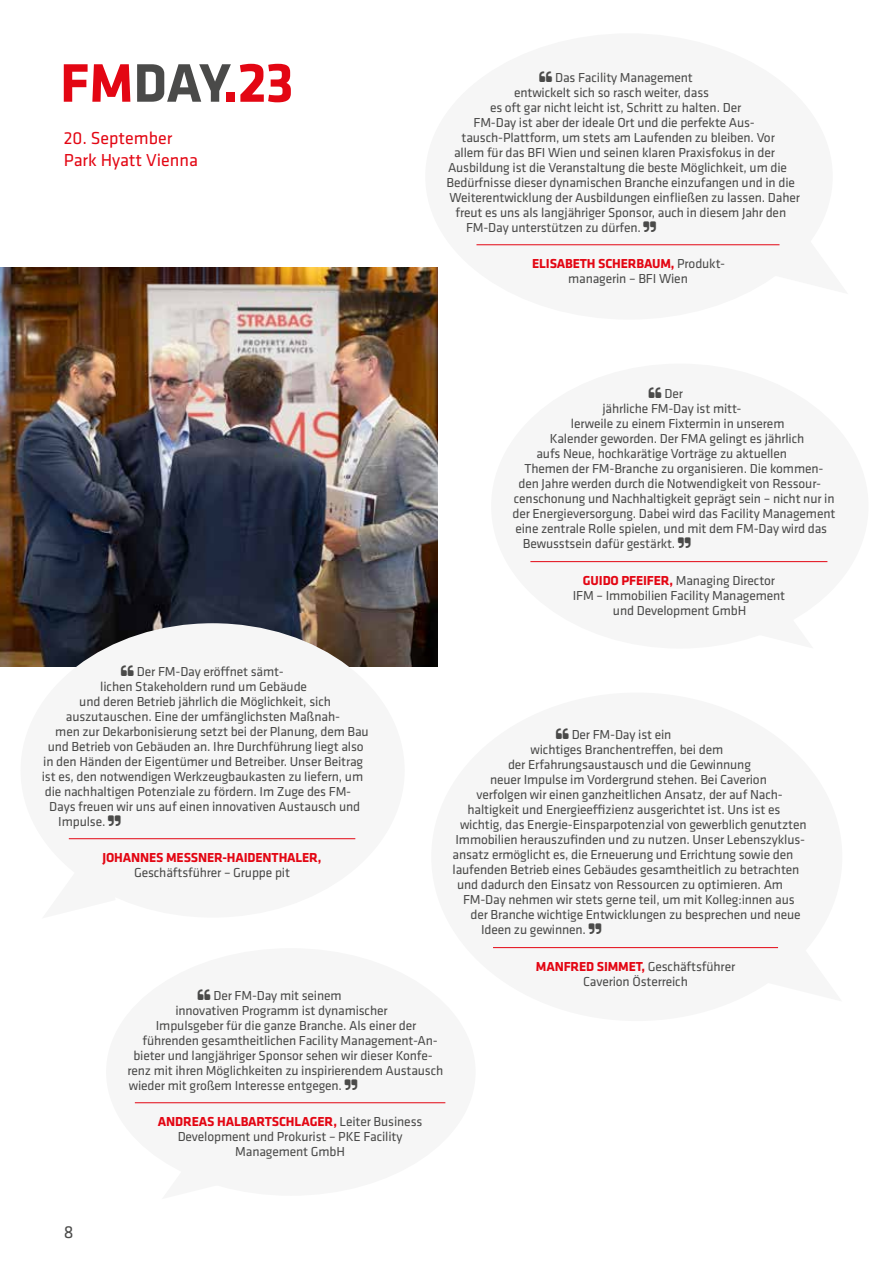
<style>
.page{position:relative;width:893px;height:1263px;background:#fff}
.page>*{position:absolute;margin:0;border:0;box-sizing:border-box;transform-origin:0 0}
.t1{font:18px/21.6px "Klavika";color:#e30613}
.t2{font:18px "Klavika";color:#4a4a49}
.t3{font:13.5px/15px "Klavika";letter-spacing:-.01em;color:#4a4a49;text-align:center}
.t4{font:700 13.5px "Klavika";letter-spacing:-.01em;color:#e30613}
.s1{font-weight:700;color:#e30613}
</style>
<div class="page">
<img style="left:0;top:268px;width:438px;height:399px">
<svg style="left:64px;top:64px;width:66px;height:38px"></svg>
<svg style="left:137px;top:64px;width:94px;height:38px"></svg>
<div style="left:227px;top:92px;width:8px;height:10px;background:#e30613"></div>
<svg style="left:240px;top:64px;width:51px;height:38px"></svg>
<div style="left:431px;top:692px;width:411px;height:329px;background:#f6f6f6;border-radius:50%"></div>
<hr style="left:493px;top:947px;width:285px;height:1px;background:#e30613">
<div style="left:106px;top:948px;width:370px;height:248px;background:#f6f6f6;border-radius:50%"></div>
<hr style="left:135px;top:1102px;width:310px;height:1px;background:#e30613">
<div style="left:491px;top:364px;width:377px;height:285px;background:#f6f6f6;border-radius:50%"></div>
<hr style="left:530px;top:561px;width:297px;height:1px;background:#e30613">
<div style="left:21px;top:623px;width:384px;height:295px;background:#f6f6f6;border-radius:50%"></div>
<hr style="left:69px;top:838px;width:286px;height:1px;background:#e30613">
<div style="left:425px;top:33px;width:408px;height:287px;background:#f6f6f6;border-radius:50%"></div>
<hr style="left:476px;top:244px;width:303px;height:1px;background:#e30613">
<svg style="left:68px;top:838px;width:53px;height:2px"></svg>
<h1 class="t1" style="left:64px;top:127px;width:136px">20. September<br>Park Hyatt Vienna</h1>
<p class="t3" style="left:137px;top:663px;width:148px">Der FM-Day eröffnet sämt-</p>
<p class="t3" style="left:100px;top:678px;width:208px">lichen Stakeholdern rund um Gebäude</p>
<p class="t3" style="left:79px;top:693px;width:253px">und deren Betrieb jährlich die Möglichkeit, sich</p>
<p class="t3" style="left:66px;top:708px;width:276px">auszutauschen. Eine der umfänglichsten Maßnah-</p>
<p class="t3" style="left:55px;top:723px;width:315px">men zur Dekarbonisierung setzt bei der Planung, dem Bau</p>
<p class="t3" style="left:48px;top:738px;width:317px">und Betrieb von Gebäuden an. Ihre Durchführung liegt also</p>
<p class="t3" style="left:43px;top:753px;width:321px">in den Händen der Eigentümer und Betreiber. Unser Beitrag</p>
<p class="t3" style="left:42px;top:768px;width:323px">ist es, den notwendigen Werkzeugbaukasten zu liefern, um</p>
<p class="t3" style="left:45px;top:783px;width:308px">die nachhaltigen Potenziale zu fördern. Im Zuge des FM-</p>
<p class="t3" style="left:49px;top:798px;width:312px">Days freuen wir uns auf einen innovativen Austausch und</p>
<p class="t3" style="left:58px;top:813px;width:49px">Impulse.</p>
<p class="t4" style="left:103px;top:847px;width:221px">JOHANNES MESSNER-HAIDENTHALER,</p>
<p class="t3" style="left:134px;top:864px;width:158px">Geschäftsführer – Gruppe pit</p>
<p class="t3" style="left:555px;top:69px;width:139px">Das Facility Management</p>
<p class="t3" style="left:514px;top:84px;width:197px">entwickelt sich so rasch weiter, dass</p>
<p class="t3" style="left:490px;top:99px;width:253px">es oft gar nicht leicht ist, Schritt zu halten. Der</p>
<p class="t3" style="left:473px;top:114px;width:283px">FM-Day ist aber der ideale Ort und die perfekte Aus-</p>
<p class="t3" style="left:461px;top:129px;width:315px">tausch-Plattform, um stets am Laufenden zu bleiben. Vor</p>
<p class="t3" style="left:454px;top:144px;width:322px">allem für das BFI Wien und seinen klaren Praxisfokus in der</p>
<p class="t3" style="left:448px;top:159px;width:341px">Ausbildung ist die Veranstaltung die beste Möglichkeit, um die</p>
<p class="t3" style="left:446px;top:174px;width:350px">Bedürfnisse dieser dynamischen Branche einzufangen und in die</p>
<p class="t3" style="left:449px;top:189px;width:352px">Weiterentwicklung der Ausbildungen einfließen zu lassen. Daher</p>
<p class="t3" style="left:455px;top:204px;width:332px">freut es uns als langjähriger Sponsor, auch in diesem Jahr den</p>
<p class="t3" style="left:466px;top:219px;width:176px">FM-Day unterstützen zu dürfen.</p>
<p class="t3" style="left:532px;top:255px;width:193px"><span class="s1">ELISABETH SCHERBAUM,</span> Produkt&shy;managerin – BFI Wien</p>
<p class="t3" style="left:665px;top:386px;width:20px">Der</p>
<p class="t3" style="left:602px;top:401px;width:141px">jährliche FM-Day ist mitt-</p>
<p class="t3" style="left:571px;top:416px;width:215px">lerweile zu einem Fixtermin in unserem</p>
<p class="t3" style="left:550px;top:431px;width:256px">Kalender geworden. Der FMA gelingt es jährlich</p>
<p class="t3" style="left:536px;top:446px;width:252px">aufs Neue, hochkarätige Vorträge zu aktuellen</p>
<p class="t3" style="left:524px;top:461px;width:301px">Themen der FM-Branche zu organisieren. Die kommen-</p>
<p class="t3" style="left:518px;top:476px;width:304px">den Jahre werden durch die Notwendigkeit von Ressour-</p>
<p class="t3" style="left:514px;top:491px;width:322px">censchonung und Nachhaltigkeit geprägt sein – nicht nur in</p>
<p class="t3" style="left:512px;top:506px;width:324px">der Energieversorgung. Dabei wird das Facility Management</p>
<p class="t3" style="left:515px;top:521px;width:313px">eine zentrale Rolle spielen, und mit dem FM-Day wird das</p>
<p class="t3" style="left:523px;top:536px;width:154px">Bewusstsein dafür gestärkt.</p>
<p class="t3" style="left:573px;top:572px;width:214px"><span class="s1">GUIDO PFEIFER,</span> Managing Director<br>IFM – Immobilien Facility Management und Development GmbH</p>
<p class="t3" style="left:572px;top:727px;width:101px">Der FM-Day ist ein</p>
<p class="t3" style="left:530px;top:742px;width:194px">wichtiges Branchentreffen, bei dem</p>
<p class="t3" style="left:508px;top:757px;width:244px">der Erfahrungsaustausch und die Gewinnung</p>
<p class="t3" style="left:490px;top:772px;width:278px">neuer Impulse im Vordergrund stehen. Bei Caverion</p>
<p class="t3" style="left:476px;top:787px;width:308px">verfolgen wir einen ganzheitlichen Ansatz, der auf Nach-</p>
<p class="t3" style="left:467px;top:802px;width:314px">haltigkeit und Energieeffizienz ausgerichtet ist. Uns ist es</p>
<p class="t3" style="left:460px;top:817px;width:348px">wichtig, das Energie-Einsparpotenzial von gewerblich genutzten</p>
<p class="t3" style="left:455px;top:832px;width:351px">Immobilien herauszufinden und zu nutzen. Unser Lebenszyklus-</p>
<p class="t3" style="left:452px;top:847px;width:342px">ansatz ermöglicht es, die Erneuerung und Errichtung sowie den</p>
<p class="t3" style="left:452px;top:862px;width:348px">laufenden Betrieb eines Gebäudes gesamtheitlich zu betrachten</p>
<p class="t3" style="left:457px;top:877px;width:328px">und dadurch den Einsatz von Ressourcen zu optimieren. Am</p>
<p class="t3" style="left:463px;top:892px;width:333px">FM-Day nehmen wir stets gerne teil, um mit Kolleg:innen aus</p>
<p class="t3" style="left:470px;top:907px;width:332px">der Branche wichtige Entwicklungen zu besprechen und neue</p>
<p class="t3" style="left:481px;top:922px;width:107px">Ideen zu gewinnen.</p>
<p class="t3" style="left:536px;top:958px;width:201px"><span class="s1">MANFRED SIMMET,</span> Geschäftsführer<br>Caverion Österreich</p>
<h1 class="t2" style="left:64px;top:1220px;width:11px">8</h1>
<p class="t3" style="left:213px;top:987px;width:130px">Der FM-Day mit seinem</p>
<p class="t3" style="left:175px;top:1002px;width:214px">innovativen Programm ist dynamischer</p>
<p class="t3" style="left:156px;top:1017px;width:262px">Impulsgeber für die ganze Branche. Als einer der</p>
<p class="t3" style="left:142px;top:1032px;width:297px">führenden gesamtheitlichen Facility Management-An-</p>
<p class="t3" style="left:133px;top:1047px;width:301px">bieter und langjähriger Sponsor sehen wir dieser Konfe-</p>
<p class="t3" style="left:127px;top:1062px;width:317px">renz mit ihren Möglichkeiten zu inspirierendem Austausch</p>
<p class="t3" style="left:129px;top:1077px;width:215px">wieder mit großem Interesse entgegen.</p>
<p class="t3" style="left:158px;top:1113px;width:266px"><span class="s1">ANDREAS HALBARTSCHLAGER,</span> Leiter Business<br>Development und Prokurist – PKE Facility<br>Management GmbH</p>
</div>
